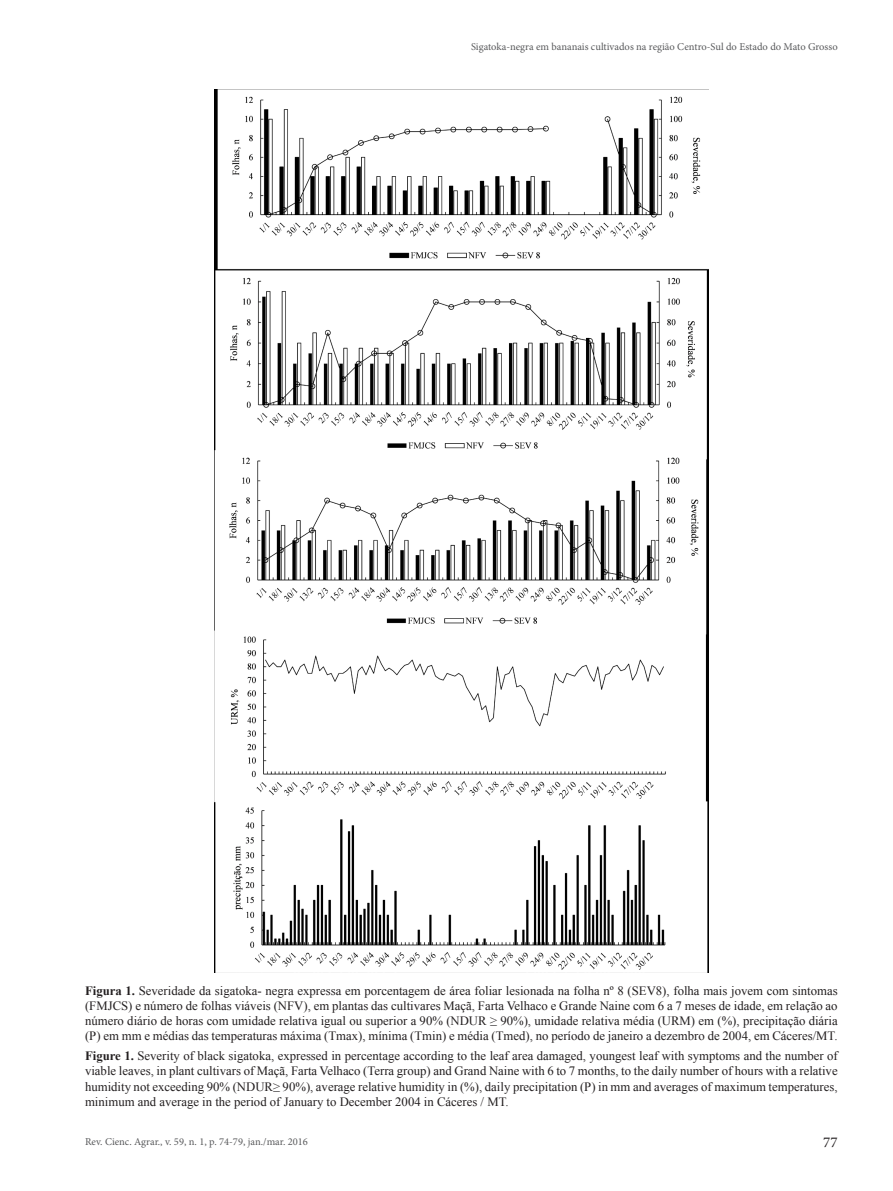
<style>
.page{position:relative;width:893px;height:1191px;background:#fff}
.page>*{position:absolute;margin:0;border:0;box-sizing:border-box;transform-origin:0 0}
.t1{font:15px "Minion Pro";color:#231f20}
.FigureCaption{font:12.75px/15.3px "Times New Roman";color:#231f20;text-align:justify}
.FigureCaption-Trans1{font:12.75px/15.3px "Times New Roman";color:#231f20;text-align:justify}
.t2{font:10.5px "Minion Pro";color:#58595b}
.s1{font-weight:700}
</style>
<div class="page">
<img style="left:214px;top:89px;width:495px;height:884px">
<p class="t2" style="left:471px;top:40px;width:368px">Sigatoka-negra em bananais cultivados na região Centro-Sul do Estado do Mato Grosso</p>
<p class="FigureCaption" style="left:85px;top:982px;width:754px"><span class="s1">Figura 1.</span> Severidade da sigatoka- negra expressa em porcentagem de área foliar lesionada na folha nº 8 (SEV8), folha mais jovem com sintomas (FMJCS) e número de folhas viáveis (NFV), em plantas das cultivares Maçã, Farta Velhaco e Grande Naine com 6 a 7 meses de idade, em relação ao número diário de horas com umidade relativa igual ou superior a 90% (NDUR ≥ 90%), umidade relativa média (URM) em (%), precipitação diária (P) em mm e médias das temperaturas máxima (Tmax), mínima (Tmin) e média (Tmed), no período de janeiro a dezembro de 2004, em Cáceres/MT.</p>
<p class="FigureCaption-Trans1" style="left:85px;top:1047px;width:754px"><span class="s1">Figure 1.</span> Severity of black sigatoka, expressed in percentage according to the leaf area damaged, youngest leaf with symptoms and the number of viable leaves, in plant cultivars of Maçã, Farta Velhaco (Terra group) and Grand Naine with 6 to 7 months, to the daily number of hours with a relative humidity not exceeding 90% (NDUR≥ 90%), average relative humidity in (%), daily precipitation (P) in mm and averages of maximum temperatures, minimum and average in the period of January to December 2004 in Cáceres / MT.</p>
<p class="t2" style="left:85px;top:1135px;width:224px">Rev. Cienc. Agrar., v. 59, n. 1, p. 74-79, jan./mar. 2016</p>
<p class="t1" style="left:823px;top:1131px;width:16px">77</p>
</div>
